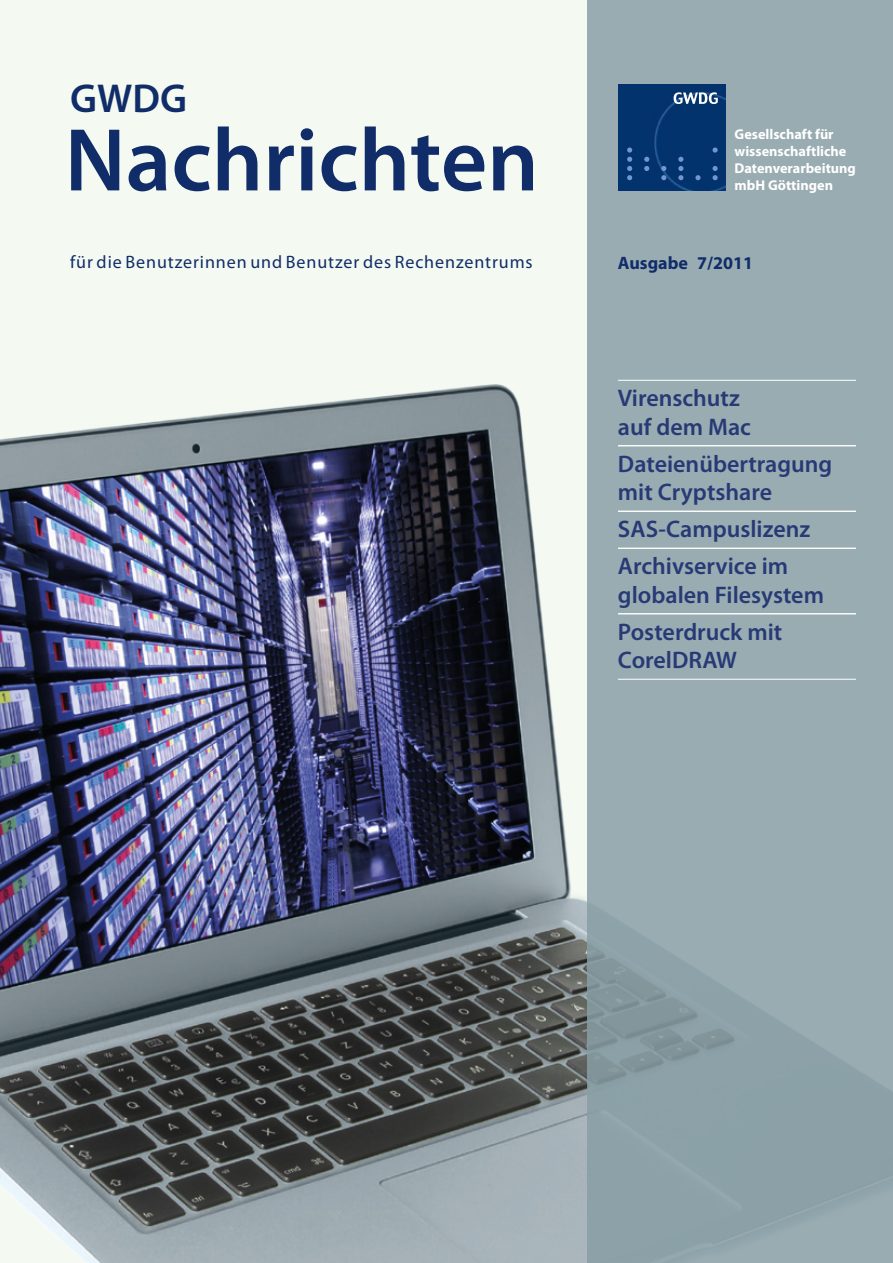
<style>
.page{position:relative;width:893px;height:1263px;background:#fff}
.page>*{position:absolute;margin:0;border:0;box-sizing:border-box;transform-origin:0 0}
.t1{font:600 90px "Myriad Pro";color:#112d69}
.t2{font:600 40.5px "Myriad Pro";color:#112d69}
.t3{font:600 24px/28.5px "Myriad Pro";color:#273a75}
.t4{font:18px "Myriad Pro";letter-spacing:.05em;color:#112d69}
.t5{font:700 18px "Myriad Pro";color:#112d69}
.t6{font:700 14.25px/17.1px "Myriad Pro";color:#fff}
</style>
<div class="page">
<div style="left:0;top:0;width:587px;height:1263px;background:#f4f9f1"></div>
<img style="left:0;top:384px;width:587px;height:879px">
<div style="left:587px;top:0;width:306px;height:1263px;background:linear-gradient(to bottom,#9cafb5,#90a5ab)"></div>
<div style="left:619px;top:85px;width:106px;height:106px;background:#02336d"></div>
<svg style="left:674px;top:92px;width:44px;height:12px"></svg>
<svg style="left:627px;top:147px;width:5px;height:33px"></svg>
<svg style="left:644px;top:157px;width:5px;height:14px"></svg>
<svg style="left:661px;top:166px;width:5px;height:14px"></svg>
<svg style="left:678px;top:157px;width:5px;height:23px"></svg>
<svg style="left:695px;top:175px;width:6px;height:5px"></svg>
<svg style="left:712px;top:147px;width:6px;height:6px"></svg>
<svg style="left:712px;top:166px;width:6px;height:14px"></svg>
<hr style="left:618px;top:380px;width:238px;height:1px;background:#fff">
<hr style="left:618px;top:445px;width:238px;height:1px;background:#fff">
<hr style="left:618px;top:511px;width:238px;height:1px;background:#fff">
<hr style="left:618px;top:548px;width:238px;height:1px;background:#fff">
<hr style="left:618px;top:613px;width:238px;height:1px;background:#fff">
<hr style="left:618px;top:679px;width:238px;height:1px;background:#fff">
<h2 class="t2" style="left:70px;top:72px;width:118px">GWDG</h2>
<h1 class="t1" style="left:65px;top:103px;width:475px">Nachrichten</h1>
<p class="t4" style="left:70px;top:251px;width:464px">für die Benutzerinnen und Benutzer des Rechenzentrums</p>
<p class="t6" style="left:735px;top:125px;width:123px">Gesellschaft für wissenschaftliche<br>Datenverarbeitung mbH Göttingen</p>
<p class="t5" style="left:618px;top:252px;width:137px">Ausgabe 7/2011</p>
<p class="t3" style="left:618px;top:383px;width:135px">Virenschutz auf dem Mac</p>
<p class="t3" style="left:618px;top:449px;width:216px">Dateienübertragung mit Cryptshare</p>
<p class="t3" style="left:618px;top:510px;width:194px;line-height:37px">SAS-Campuslizenz<br>Archivservice im</p>
<p class="t3" style="left:618px;top:575px;width:208px;line-height:37px">globalen Filesystem<br>Posterdruck mit</p>
<p class="t3" style="left:618px;top:645px;width:121px">CorelDRAW</p>
</div>
